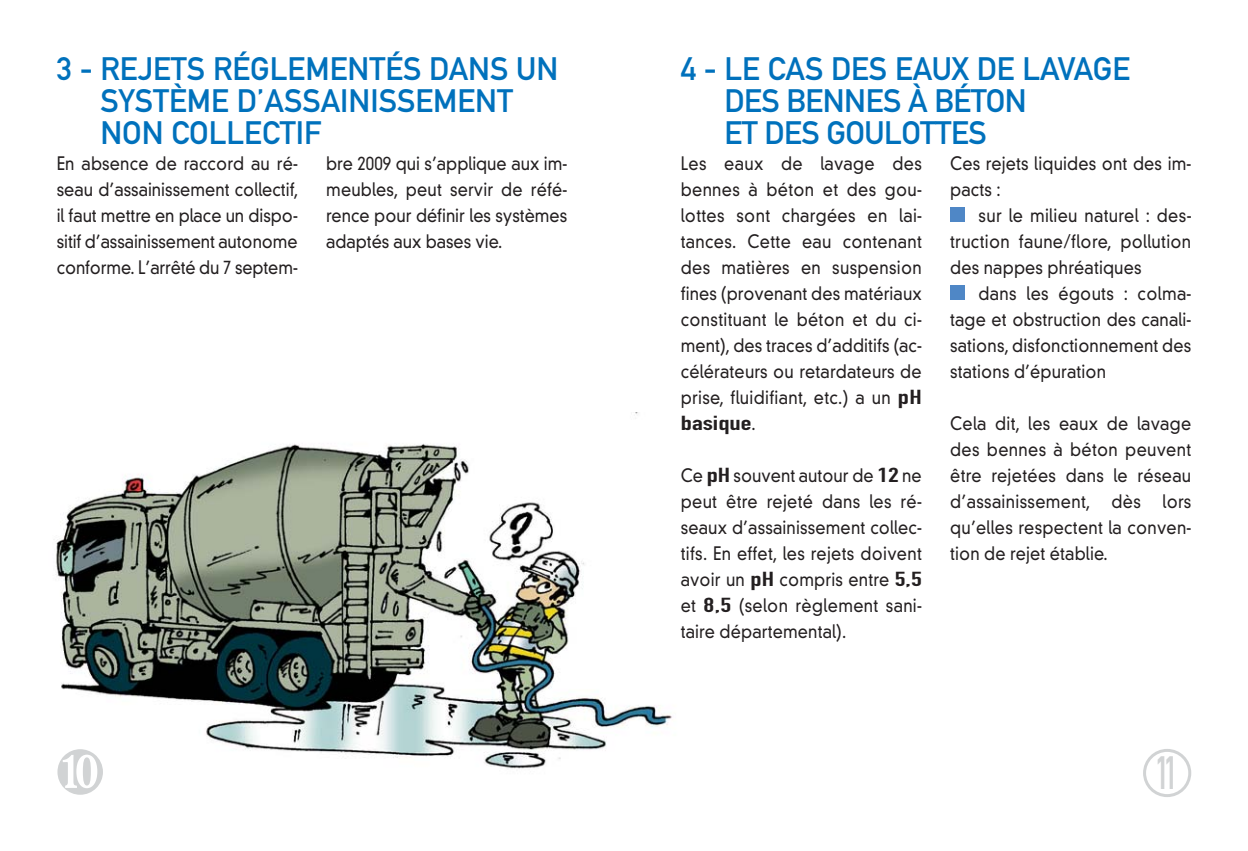
<style>
.page{position:relative;width:1248px;height:851px;background:#fff}
.page>*{position:absolute;margin:0;border:0;box-sizing:border-box;transform-origin:0 0}
.t1{font:46px "DIN Engschrift Alternate";color:#d1d3d4;scale:.7 1}
.t2{font:32px/32px "DIN Mittelschrift";color:#0071bc}
.t3{font:20px "DIN Engschrift Alternate";color:#231f20;scale:1.45 1}
.t4{font:300 18px/26px "DIN Neuzeit Grotesk";letter-spacing:.01em;color:#231f20;text-align:justify;scale:.9 1}
.s1{color:#fff}
.s2{font-family:"DIN Engschrift Alternate";font-weight:400;font-size:20px}
.s3{font-family:"DIN Neuzeit Grotesk";font-weight:300;font-size:18px}
</style>
<div class="page">
<img style="left:56px;top:412px;width:616px;height:357px">
<div style="left:950px;top:207px;width:14px;height:15px;background:#4f87c6"></div>
<div style="left:950px;top:285px;width:14px;height:15px;background:#4f87c6"></div>
<svg style="left:1143px;top:749px;width:48px;height:48px"></svg>
<svg style="left:57px;top:749px;width:46px;height:20px"></svg>
<h2 class="t2" style="left:57px;top:55px;width:503px">3 - REJETS RÉGLEMENTÉS DANS UN<br><span class="s1">1 -</span> SYSTÈME D’ASSAINISSEMENT<br><span class="s1">1 -</span> NON COLLECTIF</h2>
<h2 class="t2" style="left:680px;top:55px;width:451px">4 - LE CAS DES EAUX DE LAVAGE<br><span class="s1">1 -</span> DES BENNES À BÉTON<br><span class="s1">1 -</span> ET DES GOULOTTES</h2>
<p class="t4" style="left:57px;top:152px;width:270px">En absence de raccord au ré&shy;seau d’assainissement collectif, il faut mettre en place un dispo&shy;sitif d’assainissement autonome conforme. L’arrêté du 7 septem-</p>
<p class="t4" style="left:326px;top:152px;width:269px">bre 2009 qui s’applique aux im&shy;meubles, peut servir de réfé&shy;rence pour définir les systèmes adaptés aux bases vie.</p>
<p class="t4" style="left:680px;top:152px;width:269px">Les eaux de lavage des bennes à béton et des gou&shy;lottes sont chargées en lai&shy;tances. Cette eau contenant des matières en suspension fines (provenant des matériaux constituant le béton et du ci&shy;ment), des traces d’additifs (ac&shy;célérateurs ou retardateurs de prise, fluidifiant, etc.) a un <span class="s2">pH</span></p>
<p class="t3" style="left:680px;top:415px;width:53px">basique<span class="s3">.</span></p>
<p class="t4" style="left:680px;top:464px;width:269px">Ce <span class="s2">pH</span> souvent autour de <span class="s2">12</span> ne peut être rejeté dans les ré&shy;seaux d’assainissement collec&shy;tifs. En effet, les rejets doivent avoir un <span class="s2">pH</span> compris entre <span class="s2">5,5 </span>et <span class="s2">8,5</span> (selon règlement sani&shy;taire départemental).</p>
<p class="t4" style="left:950px;top:152px;width:269px">Ces rejets liquides ont des im&shy;pacts :</p>
<p class="t4" style="left:950px;top:204px;width:269px;text-indent:28px">sur le milieu naturel : des&shy;truction faune/flore, pollution des nappes phréatiques</p>
<p class="t4" style="left:950px;top:282px;width:269px;text-indent:28px">dans les égouts : colma&shy;tage et obstruction des canali&shy;sations, disfonctionnement des stations d’épuration</p>
<p class="t4" style="left:950px;top:412px;width:269px">Cela dit, les eaux de lavage des bennes à béton peuvent être rejetées dans le réseau d’assainissement, dès lors qu’elles respectent la conven&shy;tion de rejet établie.</p>
<h1 class="t1" style="left:1156px;top:756px;width:31px">11</h1>
</div>
